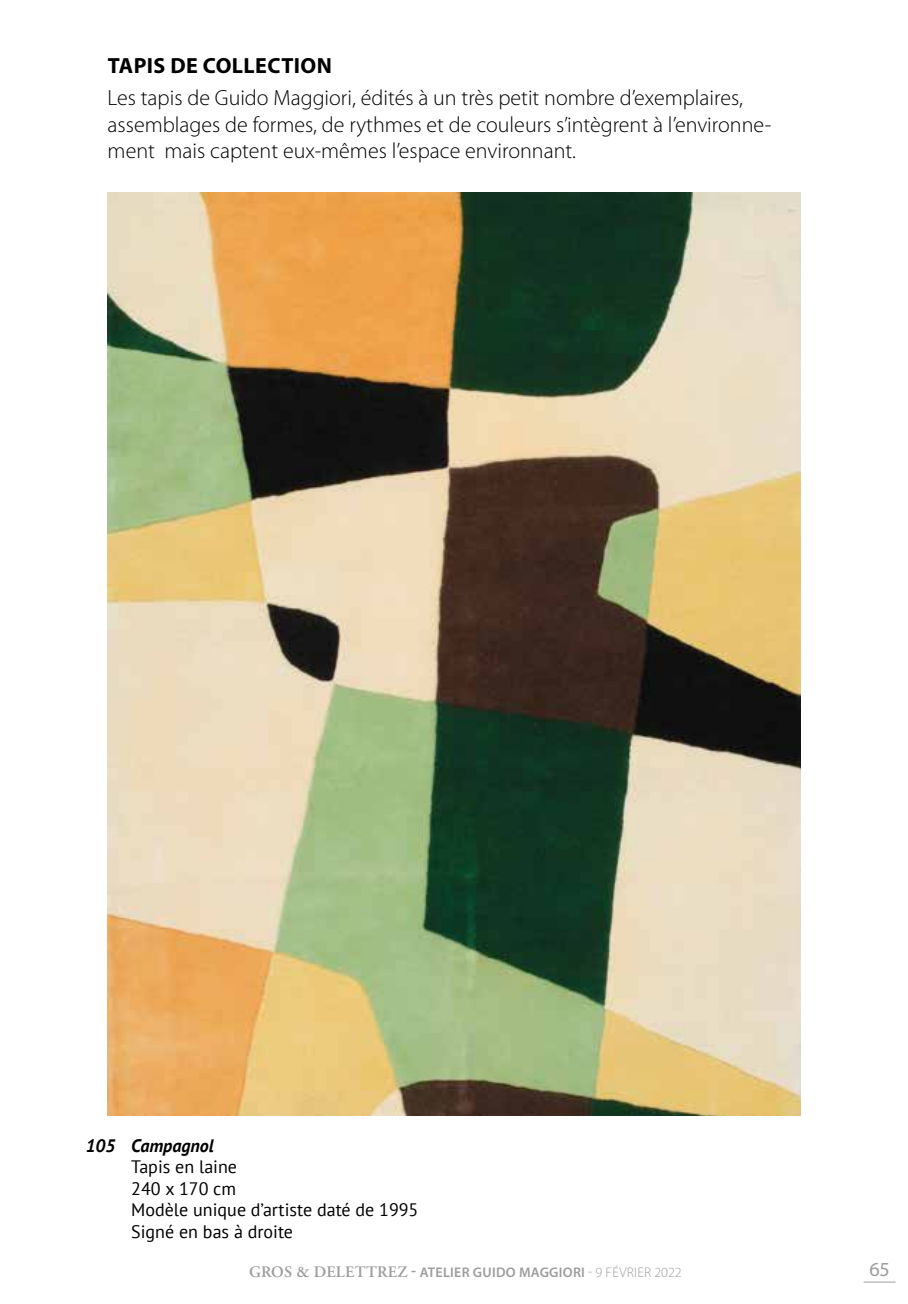
<style>
.page{position:relative;width:908px;height:1304px;background:#fff}
.page>*{position:absolute;margin:0;border:0;box-sizing:border-box;transform-origin:0 0}
.t1{font:300 22px/26.4px "Myriad Pro";color:#000}
.t2{font:700 22px "Myriad Pro";letter-spacing:.02em;color:#000}
.t3{font:20px "Myriad Pro";color:#9d9d9c}
.t4{font:18px/21.6px "PT Sans";color:#000}
.t5{font:italic 700 18px "PT Sans";color:#000}
.t6{font:600 14px "Myriad Pro";letter-spacing:.02em;color:#9d9d9c}
.s1{font-family:"Adobe Garamond Pro";font-size:16px}
.s2{font-size:16px}
.s3{font-weight:300}
</style>
<div class="page">
<hr style="left:863px;top:1282px;width:32px;height:1px;background:#9d9d9c">
<img style="left:108px;top:193px;width:692px;height:922px">
<p class="t2" style="left:108px;top:53px;width:225px">TAPIS DE COLLECTION</p>
<p class="t1" style="left:108px;top:85px;width:664px">Les tapis de Guido Maggiori, édités à un très petit nombre d’exemplaires, assemblages de formes, de rythmes et de couleurs s’intègrent à l’environne&shy;ment mais captent eux-mêmes l’espace environnant.</p>
<p class="t5" style="left:86px;top:1133px;width:129px">105 Campagnol</p>
<p class="t4" style="left:131px;top:1156px;width:288px">Tapis en laine<br>240 x 170 cm<br>Modèle unique d’artiste daté de 1995<br>Signé en bas à droite</p>
<p class="t6" style="left:249px;top:1265px;width:434px"><span class="s1">GROS &amp; DELETTREZ</span> <span class="s2">-</span> ATELIER GUIDO MAGGIORI <span class="s3">- 9 FÉVRIER 2022</span></p>
<p class="t3" style="left:868px;top:1258px;width:22px">65</p>
</div>
